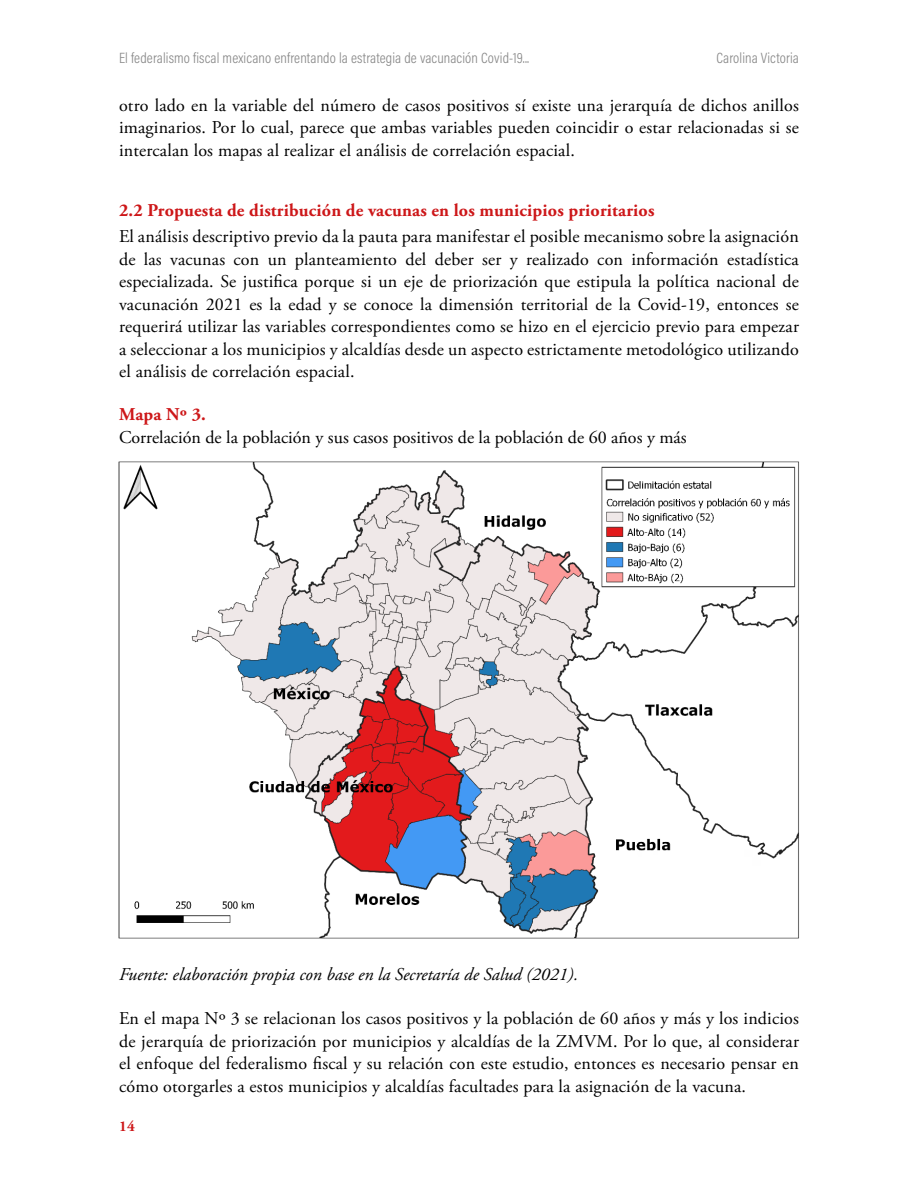
<style>
.page{position:relative;width:918px;height:1188px;background:#fff}
.page>*{position:absolute;margin:0;border:0;box-sizing:border-box;transform-origin:0 0}
.Texto{font:18px/22.5px "Adobe Garamond Pro";letter-spacing:.01em;color:#000;text-align:justify}
.Titulo_figura_2{font:18px "Adobe Garamond Pro";color:#000}
.Titulo_2{font:700 18px "Adobe Garamond Pro";letter-spacing:.01em;color:#cd1719}
.Fuente{font:italic 18px "Adobe Garamond Pro";color:#000}
.Titulo_figura{font:700 18px "Adobe Garamond Pro";letter-spacing:.01em;color:#cd1719}
.t1{font:15px "Acumin Variable Concept";letter-spacing:.01em;color:#878787}
.t2{font:700 15px "Adobe Garamond Pro";color:#cd1719}
</style>
<div class="page">
<img style="left:118px;top:461px;width:681px;height:478px">
<p class="t1" style="left:119px;top:48px;width:412px">El federalismo fiscal mexicano enfrentando la estrategia de vacunación Covid-19...</p>
<p class="t1" style="left:716px;top:48px;width:84px">Carolina Victoria</p>
<p class="Texto" style="left:119px;top:95px;width:681px">otro lado en la variable del número de casos positivos sí existe una jerarquía de dichos anillos imaginarios. Por lo cual, parece que ambas variables pueden coincidir o estar relacionadas si se intercalan los mapas al realizar el análisis de correlación espacial.</p>
<p class="Titulo_2" style="left:119px;top:200px;width:537px">2.2 Propuesta de distribución de vacunas en los municipios prioritarios</p>
<p class="Texto" style="left:119px;top:226px;width:681px">El análisis descriptivo previo da la pauta para manifestar el posible mecanismo sobre la asignación de las vacunas con un planteamiento del deber ser y realizado con información estadística especializada. Se justifica porque si un eje de priorización que estipula la política nacional de vacunación 2021 es la edad y se conoce la dimensión territorial de la Covid-19, entonces se requerirá utilizar las variables correspondientes como se hizo en el ejercicio previo para empezar a seleccionar a los municipios y alcaldías desde un aspecto estrictamente metodológico utilizando el análisis de correlación espacial.</p>
<p class="Titulo_figura" style="left:119px;top:404px;width:88px">Mapa Nº 3.</p>
<p class="Titulo_figura_2" style="left:119px;top:426px;width:569px">Correlación de la población y sus casos positivos de la población de 60 años y más</p>
<p class="Fuente" style="left:119px;top:964px;width:461px">Fuente: elaboración propia con base en la Secretaría de Salud (2021).</p>
<p class="Texto" style="left:119px;top:1008px;width:682px">En el mapa Nº 3 se relacionan los casos positivos y la población de 60 años y más y los indicios de jerarquía de priorización por municipios y alcaldías de la ZMVM. Por lo que, al considerar el enfoque del federalismo fiscal y su relación con este estudio, entonces es necesario pensar en cómo otorgarles a estos municipios y alcaldías facultades para la asignación de la vacuna.</p>
<p class="t2" style="left:119px;top:1118px;width:17px">14</p>
</div>
